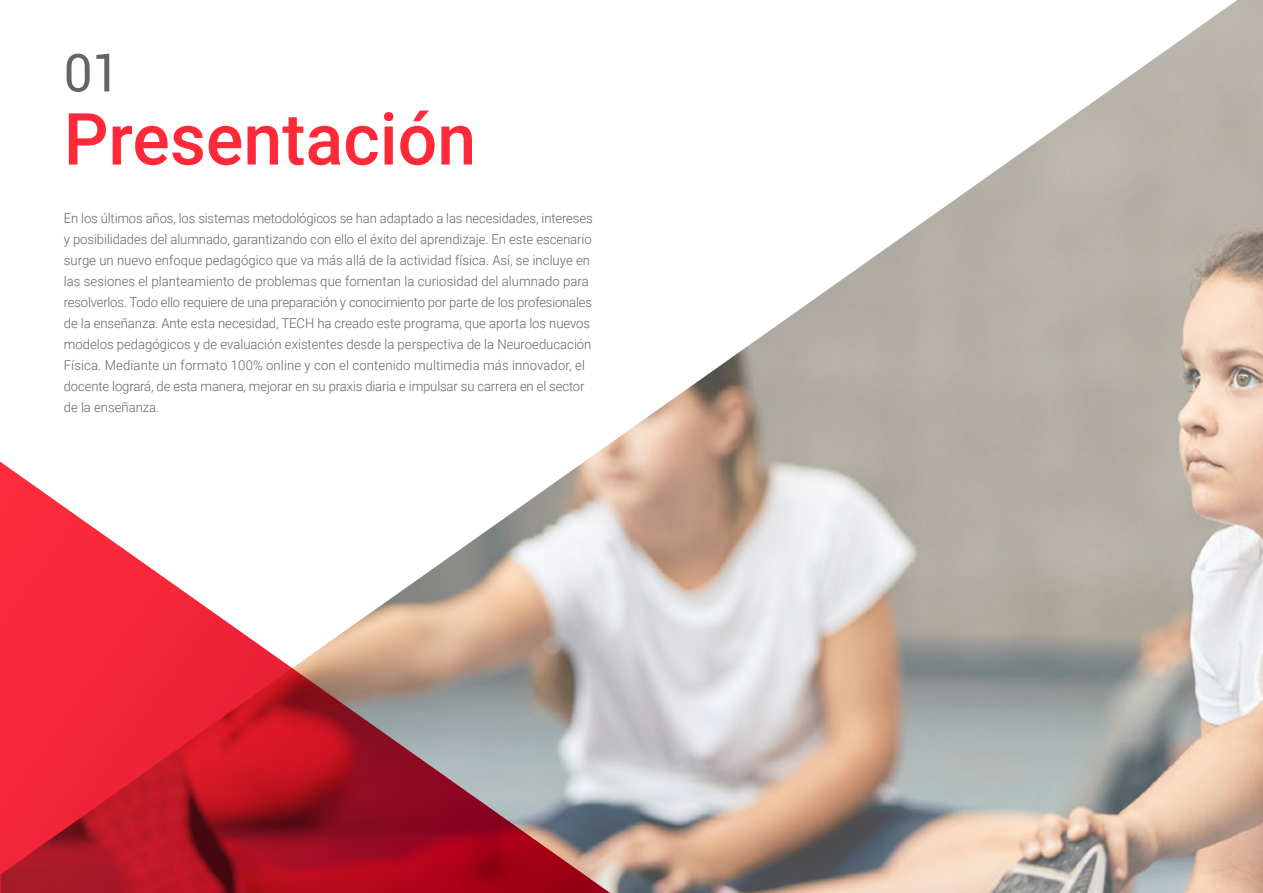
<style>
.page{position:relative;width:1263px;height:893px;background:#fff}
.page>*{position:absolute;margin:0;border:0;box-sizing:border-box;transform-origin:0 0}
.t1{font:500 72px "Roboto";color:#ff293a}
.t2{font:52.5px "Roboto";color:#61646a}
.t3{font:300 13.5px/21px "Roboto";letter-spacing:-.005em;color:#61646a}
</style>
<div class="page">
<img style="left:607px;top:0;width:656px;height:893px">
<svg style="left:0;top:446px;width:640px;height:447px"></svg>
<h2 class="t2" style="left:64px;top:36px;width:58px">01</h2>
<h1 class="t1" style="left:64px;top:89px;width:414px">Presentación</h1>
<p class="t3" style="left:64px;top:207px;width:530px">En los últimos años, los sistemas metodológicos se han adaptado a las necesidades, intereses y posibilidades del alumnado, garantizando con ello el éxito del aprendizaje. En este escenario surge un nuevo enfoque pedagógico que va más allá de la actividad física. Así, se incluye en las sesiones el planteamiento de problemas que fomentan la curiosidad del alumnado para resolverlos. Todo ello requiere de una preparación y conocimiento por parte de los profesionales de la enseñanza. Ante esta necesidad, TECH ha creado este programa, que aporta los nuevos modelos pedagógicos y de evaluación existentes desde la perspectiva de la Neuroeducación Física. Mediante un formato 100% online y con el contenido multimedia más innovador, el docente logrará, de esta manera, mejorar en su praxis diaria e impulsar su carrera en el sector de la enseñanza.</p>
</div>
